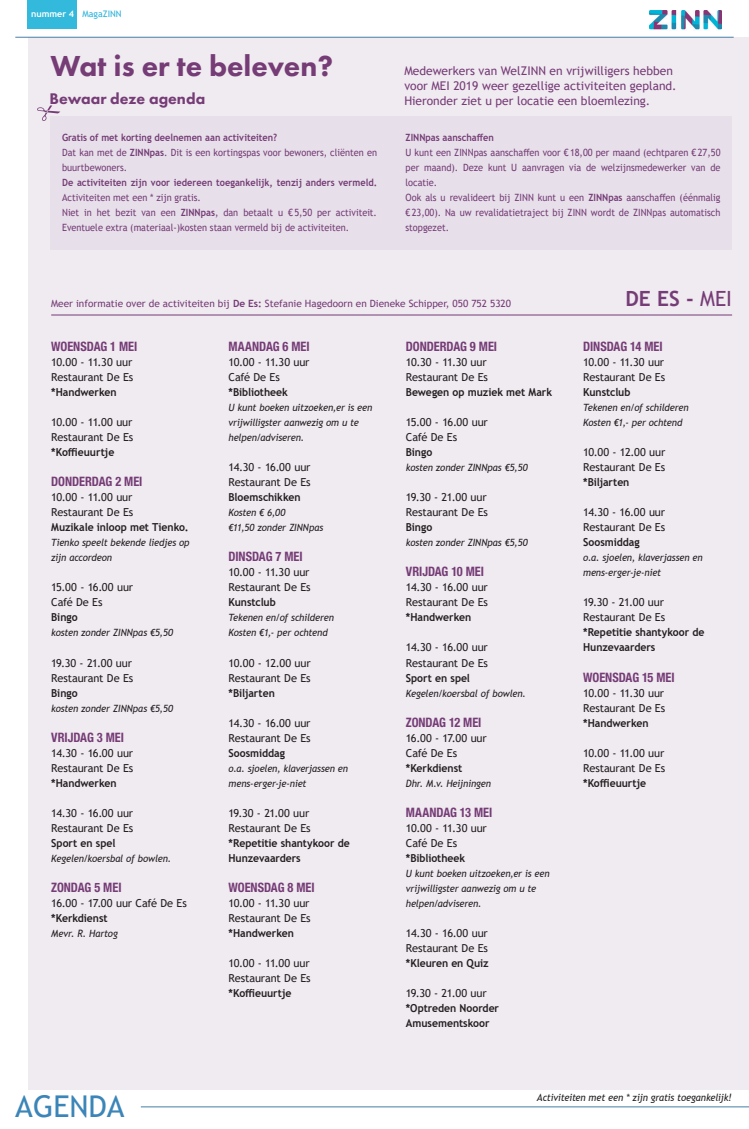
<style>
.page{position:relative;width:749px;height:1129px;background:#fff}
.page>*{position:absolute;margin:0;border:0;box-sizing:border-box;transform-origin:0 0}
.t1{font:800 30px "Futura PT";color:#753c76}
.t2{font:30px "Trebuchet MS";color:#3b85b8}
.t3{font:700 20.9px "Trebuchet MS";color:#753c76}
.t4{font:800 16px "Futura PT";color:#753c76}
.t5{font:700 condensed 13px "Helvetica Neue LT Std";letter-spacing:-.005em;color:#753c76;scale:.95 1}
.t6{font:12px/15px "Trebuchet MS";color:#753c76}
.t7{font:11px/15px "Trebuchet MS";letter-spacing:-.01em;color:#231f20}
.t8{font:700 11px/15px "Trebuchet MS";letter-spacing:-.005em;color:#231f20;scale:.95 1}
.t9{font:italic 10px/15px "Trebuchet MS";letter-spacing:-.015em;color:#231f20;scale:.95 1}
.t10{font:10px/15px "Trebuchet MS";color:#753c76;scale:.92 1}
.t11{font:10px "Trebuchet MS";color:#753c76}
.t12{font:700 10px "Trebuchet MS";color:#753c76;scale:.92 1}
.t13{font:9px "Trebuchet MS";color:#2bb2db}
.s1{font-weight:700;color:#fff}
.s2{font-weight:700}
.s3{font-weight:400}
</style>
<div class="page">
<div style="left:28px;top:37px;width:720px;height:1052px;background:#f0eaf1"></div>
<img style="left:649px;top:10px;width:72px;height:20px">
<div style="left:27px;top:0;width:50px;height:28px;background:#33b9db"></div>
<hr style="left:15px;top:37px;width:718px;height:1px;background:#477fa7">
<hr style="left:141px;top:1106px;width:607px;height:1px;background:#477fa7">
<div style="left:51px;top:117px;width:680px;height:133px;background:#e7e0ea"></div>
<svg style="left:37px;top:105px;width:23px;height:16px"></svg>
<hr style="left:51px;top:315px;width:680px;height:1px;background:#753c76">
<p class="t13" style="left:31px;top:9px;width:92px"><span class="s1">nummer 4</span> MagaZINN</p>
<h1 class="t1" style="left:50px;top:47px;width:284px">Wat is er te beleven?</h1>
<h3 class="t4" style="left:49px;top:88px;width:157px">Bewaar deze agenda</h3>
<p class="t10" style="left:62px;top:130px;width:344px"><span class="s2">Gratis of met korting deelnemen aan activiteiten?<br></span>Dat kan met de <span class="s2">ZINNpas</span>. Dit is een kortingspas voor bewoners, cliënten en buurtbewoners.</p>
<p class="t12" style="left:62px;top:176px;width:344px">De activiteiten zijn voor iedereen toegankelijk, tenzij anders vermeld.</p>
<p class="t10" style="left:62px;top:190px;width:343px">Activiteiten met een * zijn gratis.<br>Niet in het bezit van een <span class="s2">ZINNpas</span>, dan betaalt u €5,50 per activiteit.<br>Eventuele extra (materiaal-)kosten staan vermeld bij de activiteiten.</p>
<p class="t6" style="left:404px;top:63px;width:274px">Medewerkers van WelZINN en vrijwilligers hebben voor MEI 2019 weer gezellige activiteiten gepland.<br>Hieronder ziet u per locatie een bloemlezing.</p>
<p class="t12" style="left:405px;top:131px;width:97px">ZINNpas aanschaffen</p>
<p class="t10" style="left:405px;top:145px;width:344px">U kunt een ZINNpas aanschaffen voor € 18,00 per maand (echtparen €27,50 per maand). Deze kunt U aanvragen via de welzijnsmedewerker van de locatie.<br>Ook als u revalideert bij ZINN kunt u een <span class="s2">ZINNpas</span> aanschaffen (éénmalig €23,00). Na uw revalidatietraject bij ZINN wordt de ZINNpas automatisch stopgezet.</p>
<p class="t11" style="left:51px;top:297px;width:461px">Meer informatie over de activiteiten bij <span class="s2">De Es:</span> Stefanie Hagedoorn en Dieneke Schipper, 050 752 5320</p>
<h2 class="t3" style="left:625px;top:286px;width:108px">DE ES - <span class="s3">MEI</span></h2>
<p class="t5" style="left:51px;top:339px;width:92px">WOENSDAG 1 MEI</p>
<p class="t7" style="left:51px;top:355px;width:84px">10.00 - 11.30 uur<br>Restaurant De Es</p>
<p class="t8" style="left:51px;top:385px;width:70px">*Handwerken</p>
<p class="t7" style="left:51px;top:415px;width:84px">10.00 - 11.00 uur<br>Restaurant De Es</p>
<p class="t8" style="left:51px;top:445px;width:68px">*Koffieuurtje</p>
<p class="t5" style="left:51px;top:474px;width:97px">DONDERDAG 2 MEI</p>
<p class="t7" style="left:51px;top:490px;width:84px">10.00 - 11.00 uur<br>Restaurant De Es</p>
<p class="t8" style="left:51px;top:520px;width:146px">Muzikale inloop met Tienko.</p>
<p class="t9" style="left:51px;top:535px;width:147px">Tienko speelt bekende liedjes op zijn accordeon</p>
<p class="t7" style="left:51px;top:580px;width:83px">15.00 - 16.00 uur<br>Café De Es</p>
<p class="t8" style="left:51px;top:610px;width:29px">Bingo</p>
<p class="t9" style="left:51px;top:625px;width:130px">kosten zonder ZINNpas €5,50</p>
<p class="t7" style="left:51px;top:655px;width:84px">19.30 - 21.00 uur<br>Restaurant De Es</p>
<p class="t8" style="left:51px;top:685px;width:29px">Bingo</p>
<p class="t9" style="left:51px;top:700px;width:130px">kosten zonder ZINNpas €5,50</p>
<p class="t5" style="left:51px;top:729px;width:78px">VRIJDAG 3 MEI</p>
<p class="t7" style="left:51px;top:745px;width:84px">14.30 - 16.00 uur<br>Restaurant De Es</p>
<p class="t8" style="left:51px;top:775px;width:70px">*Handwerken</p>
<p class="t7" style="left:51px;top:805px;width:84px">14.30 - 16.00 uur<br>Restaurant De Es</p>
<p class="t8" style="left:51px;top:835px;width:69px">Sport en spel</p>
<p class="t9" style="left:51px;top:850px;width:128px">Kegelen/koersbal of bowlen.</p>
<p class="t5" style="left:51px;top:879px;width:75px">ZONDAG 5 MEI</p>
<p class="t7" style="left:51px;top:895px;width:137px">16.00 - 17.00 uur Café De Es</p>
<p class="t8" style="left:51px;top:910px;width:61px">*Kerkdienst</p>
<p class="t9" style="left:51px;top:925px;width:72px">Mevr. R. Hartog</p>
<p class="t5" style="left:228px;top:339px;width:87px">MAANDAG 6 MEI</p>
<p class="t7" style="left:228px;top:355px;width:83px">10.00 - 11.30 uur<br>Café De Es</p>
<p class="t8" style="left:228px;top:385px;width:64px">*Bibliotheek</p>
<p class="t9" style="left:228px;top:400px;width:153px">U kunt boeken uitzoeken,er is een vrijwilligster aanwezig om u te helpen/adviseren.</p>
<p class="t7" style="left:228px;top:460px;width:84px">14.30 - 16.00 uur<br>Restaurant De Es</p>
<p class="t8" style="left:228px;top:490px;width:77px">Bloemschikken</p>
<p class="t9" style="left:228px;top:505px;width:101px">Kosten € 6,00<br>€11,50 zonder ZINNpas</p>
<p class="t5" style="left:228px;top:549px;width:79px">DINSDAG 7 MEI</p>
<p class="t7" style="left:228px;top:565px;width:84px">10.00 - 11.30 uur<br>Restaurant De Es</p>
<p class="t8" style="left:228px;top:595px;width:51px">Kunstclub</p>
<p class="t9" style="left:228px;top:610px;width:112px">Tekenen en/of schilderen<br>Kosten €1,- per ochtend</p>
<p class="t7" style="left:228px;top:655px;width:84px">10.00 - 12.00 uur<br>Restaurant De Es</p>
<p class="t8" style="left:228px;top:685px;width:50px">*Biljarten</p>
<p class="t7" style="left:228px;top:715px;width:84px">14.30 - 16.00 uur<br>Restaurant De Es</p>
<p class="t8" style="left:228px;top:745px;width:61px">Soosmiddag</p>
<p class="t9" style="left:228px;top:760px;width:127px">o.a. sjoelen, klaverjassen en mens-erger-je-niet</p>
<p class="t7" style="left:228px;top:805px;width:84px">19.30 - 21.00 uur<br>Restaurant De Es</p>
<p class="t8" style="left:228px;top:835px;width:129px">*Repetitie shantykoor de<br>Hunzevaarders</p>
<p class="t5" style="left:228px;top:879px;width:92px">WOENSDAG 8 MEI</p>
<p class="t7" style="left:228px;top:895px;width:84px">10.00 - 11.30 uur<br>Restaurant De Es</p>
<p class="t8" style="left:228px;top:925px;width:70px">*Handwerken</p>
<p class="t7" style="left:228px;top:955px;width:84px">10.00 - 11.00 uur<br>Restaurant De Es</p>
<p class="t8" style="left:228px;top:985px;width:68px">*Koffieuurtje</p>
<p class="t5" style="left:405px;top:339px;width:97px">DONDERDAG 9 MEI</p>
<p class="t7" style="left:405px;top:355px;width:84px">10.30 - 11.30 uur<br>Restaurant De Es</p>
<p class="t8" style="left:405px;top:385px;width:155px">Bewegen op muziek met Mark</p>
<p class="t7" style="left:405px;top:415px;width:83px">15.00 - 16.00 uur<br>Café De Es</p>
<p class="t8" style="left:405px;top:445px;width:29px">Bingo</p>
<p class="t9" style="left:405px;top:460px;width:130px">kosten zonder ZINNpas €5,50</p>
<p class="t7" style="left:405px;top:490px;width:84px">19.30 - 21.00 uur<br>Restaurant De Es</p>
<p class="t8" style="left:405px;top:520px;width:29px">Bingo</p>
<p class="t9" style="left:405px;top:535px;width:130px">kosten zonder ZINNpas €5,50</p>
<p class="t5" style="left:405px;top:564px;width:84px">VRIJDAG 10 MEI</p>
<p class="t7" style="left:405px;top:580px;width:84px">14.30 - 16.00 uur<br>Restaurant De Es</p>
<p class="t8" style="left:405px;top:610px;width:70px">*Handwerken</p>
<p class="t7" style="left:405px;top:640px;width:84px">14.30 - 16.00 uur<br>Restaurant De Es</p>
<p class="t8" style="left:405px;top:670px;width:69px">Sport en spel</p>
<p class="t9" style="left:405px;top:685px;width:128px">Kegelen/koersbal of bowlen.</p>
<p class="t5" style="left:405px;top:714px;width:81px">ZONDAG 12 MEI</p>
<p class="t7" style="left:405px;top:730px;width:82px">16.00 - 17.00 uur<br>Café De Es</p>
<p class="t8" style="left:405px;top:760px;width:61px">*Kerkdienst</p>
<p class="t9" style="left:405px;top:775px;width:91px">Dhr. M.v. Heijningen</p>
<p class="t5" style="left:405px;top:804px;width:92px">MAANDAG 13 MEI</p>
<p class="t7" style="left:405px;top:820px;width:83px">10.00 - 11.30 uur<br>Café De Es</p>
<p class="t8" style="left:405px;top:850px;width:64px">*Bibliotheek</p>
<p class="t9" style="left:405px;top:865px;width:153px">U kunt boeken uitzoeken,er is een vrijwilligster aanwezig om u te helpen/adviseren.</p>
<p class="t7" style="left:405px;top:925px;width:84px">14.30 - 16.00 uur<br>Restaurant De Es</p>
<p class="t8" style="left:405px;top:955px;width:88px">*Kleuren en Quiz</p>
<p class="t7" style="left:405px;top:985px;width:82px">19.30 - 21.00 uur</p>
<p class="t8" style="left:405px;top:1000px;width:100px">*Optreden Noorder<br>Amusementskoor</p>
<p class="t5" style="left:583px;top:339px;width:85px">DINSDAG 14 MEI</p>
<p class="t7" style="left:583px;top:355px;width:84px">10.00 - 11.30 uur<br>Restaurant De Es</p>
<p class="t8" style="left:583px;top:385px;width:51px">Kunstclub</p>
<p class="t9" style="left:583px;top:400px;width:112px">Tekenen en/of schilderen<br>Kosten €1,- per ochtend</p>
<p class="t7" style="left:583px;top:445px;width:84px">10.00 - 12.00 uur<br>Restaurant De Es</p>
<p class="t8" style="left:583px;top:475px;width:50px">*Biljarten</p>
<p class="t7" style="left:583px;top:505px;width:84px">14.30 - 16.00 uur<br>Restaurant De Es</p>
<p class="t8" style="left:583px;top:535px;width:61px">Soosmiddag</p>
<p class="t9" style="left:583px;top:550px;width:127px">o.a. sjoelen, klaverjassen en mens-erger-je-niet</p>
<p class="t7" style="left:583px;top:595px;width:84px">19.30 - 21.00 uur<br>Restaurant De Es</p>
<p class="t8" style="left:583px;top:625px;width:129px">*Repetitie shantykoor de<br>Hunzevaarders</p>
<p class="t5" style="left:583px;top:669px;width:98px">WOENSDAG 15 MEI</p>
<p class="t7" style="left:583px;top:685px;width:84px">10.00 - 11.30 uur<br>Restaurant De Es</p>
<p class="t8" style="left:583px;top:715px;width:70px">*Handwerken</p>
<p class="t7" style="left:583px;top:745px;width:84px">10.00 - 11.00 uur<br>Restaurant De Es</p>
<p class="t8" style="left:583px;top:775px;width:68px">*Koffieuurtje</p>
<h1 class="t2" style="left:15px;top:1087px;width:111px">AGENDA</h1>
<p class="t9" style="left:536px;top:1089px;width:207px">Activiteiten met een * zijn gratis toegankelijk!</p>
</div>
